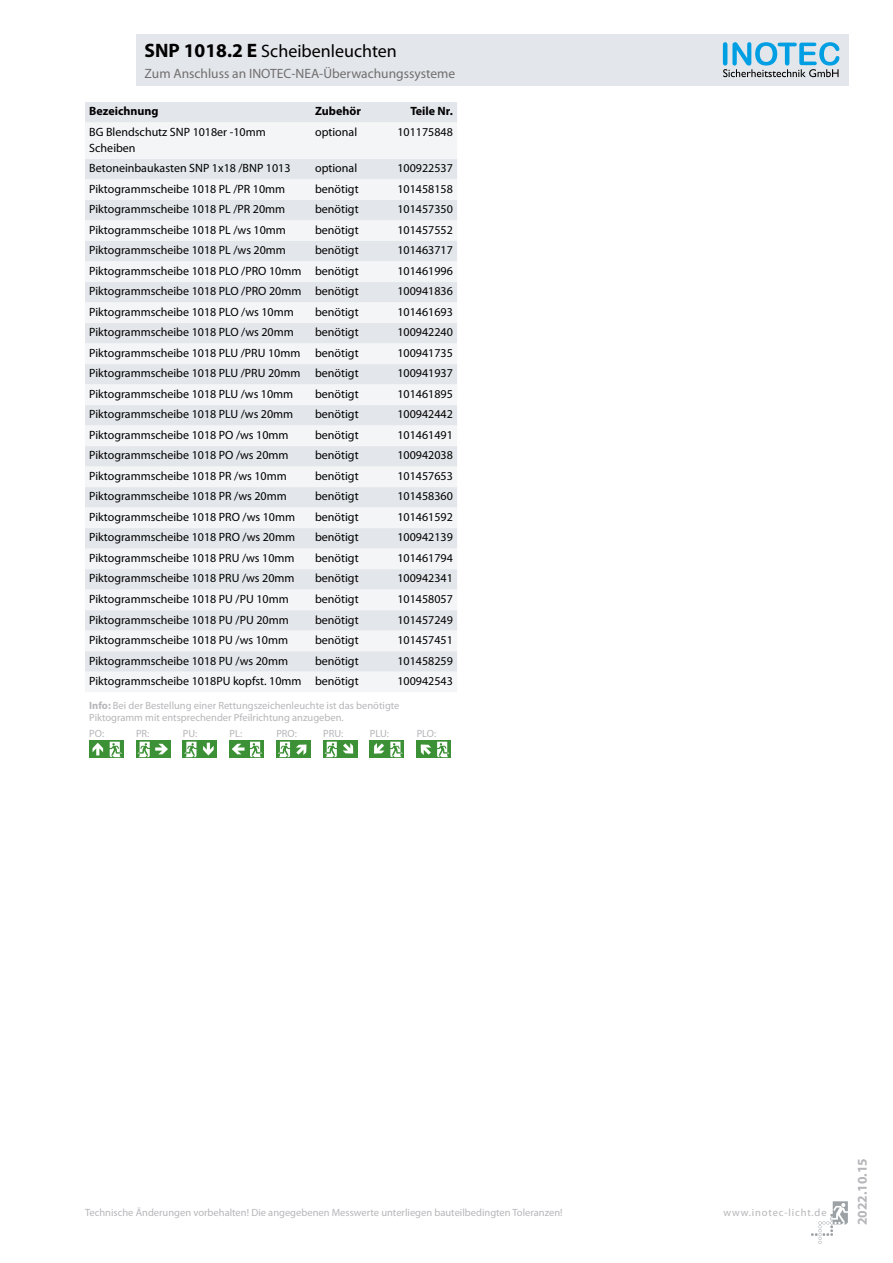
<style>
.page{position:relative;width:893px;height:1263px;background:#fff}
.page>*{position:absolute;margin:0;border:0;box-sizing:border-box;transform-origin:0 0}
.t1{font:18px "Myriad Pro";color:#000}
.t2{font:13.5px "Myriad Pro";color:#706f6f}
.t3{font:700 13.5px "Myriad Pro";color:#b6b6ba}
.t4{font:12px/15.9px "Myriad Pro";color:#000}
.t5{font:700 12px "Myriad Pro";color:#000}
.t6{font:10.5px/12.6px "Myriad Pro";color:#b6b6ba}
.t7{font:10.5px "Myriad Pro";letter-spacing:.08em;color:#b6b6ba}
.s1{font-weight:700;font-size:19.5px}
.s2{font-weight:700}
</style>
<div class="page">
<svg style="left:811px;top:1201px;width:37px;height:43px"></svg>
<div style="left:136px;top:34px;width:712px;height:51px;background:#e3e6ea"></div>
<svg style="left:723px;top:42px;width:116px;height:35px"></svg>
<div style="left:85px;top:102px;width:372px;height:21px;background:#e3e6ea"></div>
<svg style="left:85px;top:123px;width:372px;height:569px;fill:#f4f5f7"></svg>
<svg style="left:106px;top:740px;width:17px;height:17px"></svg>
<svg style="left:110px;top:742px;width:12px;height:15px"></svg>
<div style="left:89px;top:740px;width:17px;height:17px;background:#3c9035"></div>
<svg style="left:93px;top:743px;width:10px;height:12px"></svg>
<svg style="left:136px;top:740px;width:17px;height:17px"></svg>
<div style="left:153px;top:740px;width:17px;height:17px;background:#3c9035"></div>
<svg style="left:138px;top:742px;width:30px;height:15px"></svg>
<svg style="left:183px;top:740px;width:17px;height:17px"></svg>
<svg style="left:184px;top:742px;width:12px;height:15px"></svg>
<div style="left:200px;top:740px;width:17px;height:17px;background:#3c9035"></div>
<svg style="left:203px;top:743px;width:11px;height:12px"></svg>
<div style="left:230px;top:740px;width:17px;height:17px;background:#3c9035"></div>
<svg style="left:247px;top:740px;width:17px;height:17px"></svg>
<svg style="left:232px;top:742px;width:30px;height:15px"></svg>
<svg style="left:276px;top:740px;width:17px;height:17px"></svg>
<svg style="left:278px;top:742px;width:12px;height:15px"></svg>
<div style="left:293px;top:740px;width:17px;height:17px;background:#3c9035"></div>
<svg style="left:296px;top:744px;width:10px;height:11px"></svg>
<svg style="left:323px;top:740px;width:17px;height:17px"></svg>
<svg style="left:325px;top:742px;width:12px;height:15px"></svg>
<div style="left:340px;top:740px;width:17px;height:17px;background:#3c9035"></div>
<svg style="left:343px;top:743px;width:10px;height:10px"></svg>
<svg style="left:387px;top:740px;width:17px;height:17px"></svg>
<div style="left:370px;top:740px;width:17px;height:17px;background:#3c9035"></div>
<svg style="left:374px;top:742px;width:28px;height:15px"></svg>
<svg style="left:434px;top:740px;width:17px;height:17px"></svg>
<svg style="left:437px;top:742px;width:12px;height:15px"></svg>
<div style="left:417px;top:740px;width:17px;height:17px;background:#3c9035"></div>
<svg style="left:421px;top:744px;width:10px;height:11px"></svg>
<h1 class="t1" style="left:145px;top:40px;width:254px"><span class="s1">SNP 1018.2 E</span> Scheibenleuchten</h1>
<p class="t2" style="left:145px;top:65px;width:312px">Zum Anschluss an INOTEC-NEA-Überwachungssysteme</p>
<p class="t5" style="left:89px;top:103px;width:71px">Bezeichnung</p>
<p class="t5" style="left:315px;top:103px;width:47px">Zubehör</p>
<p class="t5" style="left:410px;top:103px;width:44px">Teile Nr.</p>
<p class="t4" style="left:89px;top:124px;width:178px">BG Blendschutz SNP 1018er -10mm<br>Scheiben</p>
<p class="t4" style="left:315px;top:124px;width:44px">optional</p>
<p class="t4" style="left:397px;top:124px;width:57px">101175848</p>
<p class="t4" style="left:89px;top:160px;width:203px">Betoneinbaukasten SNP 1x18 /BNP 1013</p>
<p class="t4" style="left:315px;top:160px;width:44px">optional</p>
<p class="t4" style="left:397px;top:160px;width:57px">100922537</p>
<p class="t4" style="left:89px;top:181px;width:197px">Piktogrammscheibe 1018 PL /PR 10mm</p>
<p class="t4" style="left:315px;top:181px;width:45px">benötigt</p>
<p class="t4" style="left:397px;top:181px;width:57px">101458158</p>
<p class="t4" style="left:89px;top:201px;width:197px">Piktogrammscheibe 1018 PL /PR 20mm</p>
<p class="t4" style="left:315px;top:201px;width:45px">benötigt</p>
<p class="t4" style="left:397px;top:201px;width:57px">101457350</p>
<p class="t4" style="left:89px;top:222px;width:198px">Piktogrammscheibe 1018 PL /ws 10mm</p>
<p class="t4" style="left:315px;top:222px;width:45px">benötigt</p>
<p class="t4" style="left:397px;top:222px;width:57px">101457552</p>
<p class="t4" style="left:89px;top:242px;width:198px">Piktogrammscheibe 1018 PL /ws 20mm</p>
<p class="t4" style="left:315px;top:242px;width:45px">benötigt</p>
<p class="t4" style="left:397px;top:242px;width:57px">101463717</p>
<p class="t4" style="left:89px;top:263px;width:271px">Piktogrammscheibe 1018 PLO /PRO 10mm benötigt</p>
<p class="t4" style="left:397px;top:263px;width:57px">101461996</p>
<p class="t4" style="left:89px;top:283px;width:271px">Piktogrammscheibe 1018 PLO /PRO 20mm benötigt</p>
<p class="t4" style="left:397px;top:283px;width:57px">100941836</p>
<p class="t4" style="left:89px;top:304px;width:206px">Piktogrammscheibe 1018 PLO /ws 10mm</p>
<p class="t4" style="left:315px;top:304px;width:45px">benötigt</p>
<p class="t4" style="left:397px;top:304px;width:57px">101461693</p>
<p class="t4" style="left:89px;top:324px;width:206px">Piktogrammscheibe 1018 PLO /ws 20mm</p>
<p class="t4" style="left:315px;top:324px;width:45px">benötigt</p>
<p class="t4" style="left:397px;top:324px;width:57px">100942240</p>
<p class="t4" style="left:89px;top:345px;width:271px">Piktogrammscheibe 1018 PLU /PRU 10mm benötigt</p>
<p class="t4" style="left:397px;top:345px;width:57px">100941735</p>
<p class="t4" style="left:89px;top:365px;width:271px">Piktogrammscheibe 1018 PLU /PRU 20mm benötigt</p>
<p class="t4" style="left:397px;top:365px;width:57px">100941937</p>
<p class="t4" style="left:89px;top:386px;width:205px">Piktogrammscheibe 1018 PLU /ws 10mm</p>
<p class="t4" style="left:315px;top:386px;width:45px">benötigt</p>
<p class="t4" style="left:397px;top:386px;width:57px">101461895</p>
<p class="t4" style="left:89px;top:406px;width:205px">Piktogrammscheibe 1018 PLU /ws 20mm</p>
<p class="t4" style="left:315px;top:406px;width:45px">benötigt</p>
<p class="t4" style="left:397px;top:406px;width:57px">100942442</p>
<p class="t4" style="left:89px;top:427px;width:201px">Piktogrammscheibe 1018 PO /ws 10mm</p>
<p class="t4" style="left:315px;top:427px;width:45px">benötigt</p>
<p class="t4" style="left:397px;top:427px;width:57px">101461491</p>
<p class="t4" style="left:89px;top:447px;width:201px">Piktogrammscheibe 1018 PO /ws 20mm</p>
<p class="t4" style="left:315px;top:447px;width:45px">benötigt</p>
<p class="t4" style="left:397px;top:447px;width:57px">100942038</p>
<p class="t4" style="left:89px;top:468px;width:199px">Piktogrammscheibe 1018 PR /ws 10mm</p>
<p class="t4" style="left:315px;top:468px;width:45px">benötigt</p>
<p class="t4" style="left:397px;top:468px;width:57px">101457653</p>
<p class="t4" style="left:89px;top:488px;width:199px">Piktogrammscheibe 1018 PR /ws 20mm</p>
<p class="t4" style="left:315px;top:488px;width:45px">benötigt</p>
<p class="t4" style="left:397px;top:488px;width:57px">101458360</p>
<p class="t4" style="left:89px;top:509px;width:207px">Piktogrammscheibe 1018 PRO /ws 10mm</p>
<p class="t4" style="left:315px;top:509px;width:45px">benötigt</p>
<p class="t4" style="left:397px;top:509px;width:57px">101461592</p>
<p class="t4" style="left:89px;top:529px;width:207px">Piktogrammscheibe 1018 PRO /ws 20mm</p>
<p class="t4" style="left:315px;top:529px;width:45px">benötigt</p>
<p class="t4" style="left:397px;top:529px;width:57px">100942139</p>
<p class="t4" style="left:89px;top:550px;width:207px">Piktogrammscheibe 1018 PRU /ws 10mm</p>
<p class="t4" style="left:315px;top:550px;width:45px">benötigt</p>
<p class="t4" style="left:397px;top:550px;width:57px">101461794</p>
<p class="t4" style="left:89px;top:570px;width:207px">Piktogrammscheibe 1018 PRU /ws 20mm</p>
<p class="t4" style="left:315px;top:570px;width:45px">benötigt</p>
<p class="t4" style="left:397px;top:570px;width:57px">100942341</p>
<p class="t4" style="left:89px;top:591px;width:201px">Piktogrammscheibe 1018 PU /PU 10mm</p>
<p class="t4" style="left:315px;top:591px;width:45px">benötigt</p>
<p class="t4" style="left:397px;top:591px;width:57px">101458057</p>
<p class="t4" style="left:89px;top:611px;width:201px">Piktogrammscheibe 1018 PU /PU 20mm</p>
<p class="t4" style="left:315px;top:611px;width:45px">benötigt</p>
<p class="t4" style="left:397px;top:611px;width:57px">101457249</p>
<p class="t4" style="left:89px;top:632px;width:200px">Piktogrammscheibe 1018 PU /ws 10mm</p>
<p class="t4" style="left:315px;top:632px;width:45px">benötigt</p>
<p class="t4" style="left:397px;top:632px;width:57px">101457451</p>
<p class="t4" style="left:89px;top:652px;width:200px">Piktogrammscheibe 1018 PU /ws 20mm</p>
<p class="t4" style="left:315px;top:652px;width:45px">benötigt</p>
<p class="t4" style="left:397px;top:652px;width:57px">101458259</p>
<p class="t4" style="left:89px;top:673px;width:271px">Piktogrammscheibe 1018PU kopfst. 10mm benötigt</p>
<p class="t4" style="left:397px;top:673px;width:57px">100942543</p>
<p class="t6" style="left:89px;top:698px;width:312px"><span class="s2">Info:</span> Bei der Bestellung einer Rettungszeichenleuchte ist das benötigte<br>Piktogramm mit entsprechender Pfeilrichtung anzugeben.</p>
<p class="t6" style="left:89px;top:727px;width:16px">PO:</p>
<p class="t6" style="left:136px;top:727px;width:15px">PR:</p>
<p class="t6" style="left:183px;top:727px;width:16px">PU:</p>
<p class="t6" style="left:230px;top:727px;width:14px">PL:</p>
<p class="t6" style="left:276px;top:727px;width:22px">PRO:</p>
<p class="t6" style="left:323px;top:727px;width:22px">PRU:</p>
<p class="t6" style="left:370px;top:727px;width:21px">PLU:</p>
<p class="t6" style="left:417px;top:727px;width:21px">PLO:</p>
<p class="t6" style="left:85px;top:1205px;width:479px">Technische Änderungen vorbehalten! Die angegebenen Messwerte unterliegen bauteilbedingten Toleranzen!</p>
<p class="t7" style="left:723px;top:1205px;width:105px">www.inotec-licht.de</p>
<p class="t3" style="left:854px;top:1225px;width:68px;rotate:-90deg">2022.10.15</p>
</div>
